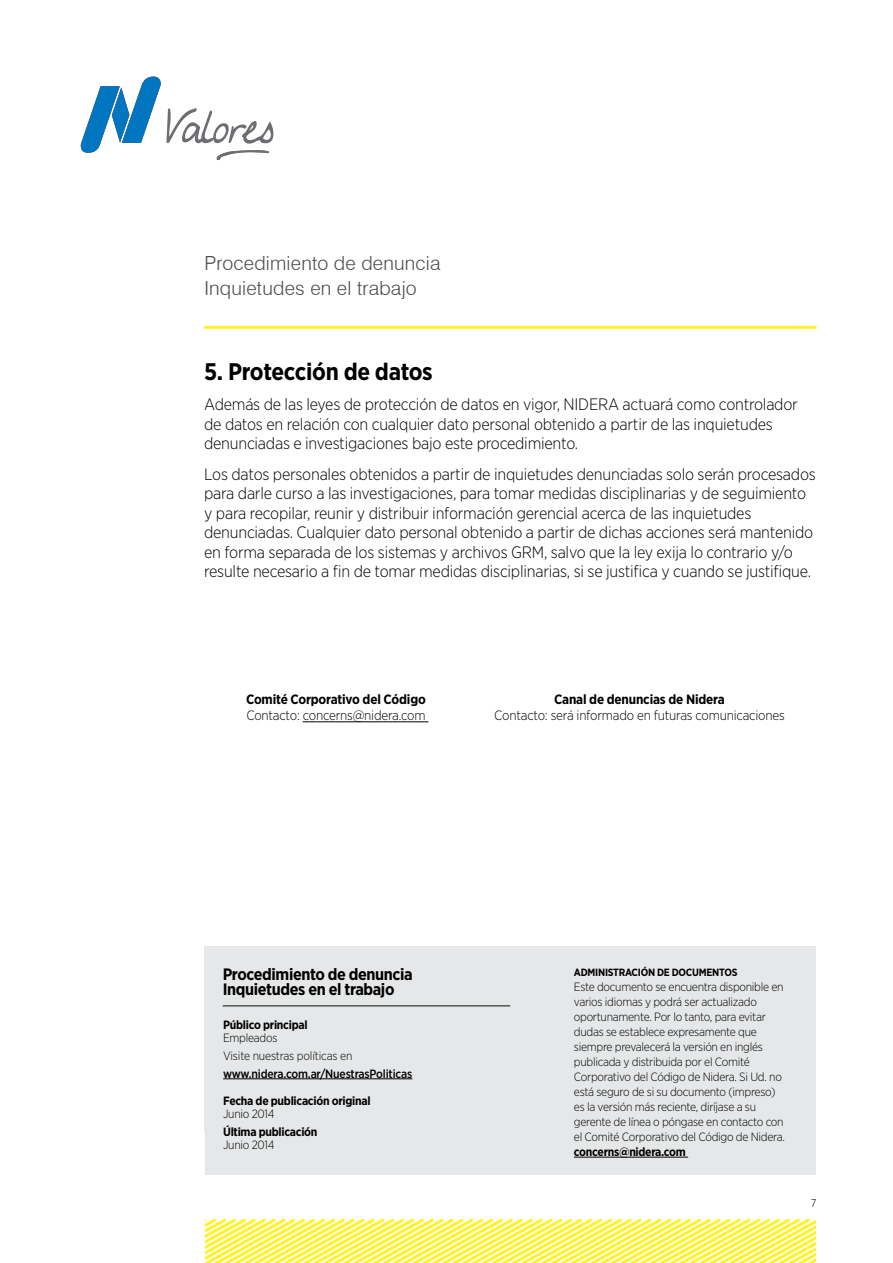
<style>
.page{position:relative;width:893px;height:1263px;background:#fff}
.page>*{position:absolute;margin:0;border:0;box-sizing:border-box;transform-origin:0 0}
.t1{font:700 24px "Gotham Narrow";letter-spacing:-.015em;color:#000}
.t2{font:300 19.5px/25.5px "Swiss 721 BT";letter-spacing:.01em;color:#4d4d4f}
.t3{font:300 16.5px/19.5px "Gotham Narrow";letter-spacing:-.015em;color:#000}
.t4{font:700 16.5px/15px "Gotham Narrow";letter-spacing:-.025em;color:#000}
.t5{font:300 13.5px "Gotham Narrow";letter-spacing:-.015em;color:#000}
.t6{font:700 13.5px "Gotham Narrow";letter-spacing:-.015em;color:#000}
.t7{font:300 12px/15px "Gotham Narrow";letter-spacing:-.025em;color:#000}
.t8{font:700 12px "Gotham Narrow";letter-spacing:-.025em;color:#000}
.t9{font:500 12px "Gotham Narrow";letter-spacing:-.015em;color:#000}
.t10{font:300 11.25px "Gotham Narrow";color:#000}
.t11{font:700 10.5px "Gotham Narrow";letter-spacing:-.025em;color:#000}
</style>
<div class="page">
<hr style="left:204px;top:326px;width:612px;height:3px;background:#fff200">
<svg style="left:80px;top:77px;width:193px;height:83px"></svg>
<div style="left:528px;top:946px;width:288px;height:229px;background:#e6e7e8"></div>
<div style="left:204px;top:946px;width:324px;height:229px;background:#e6e7e8"></div>
<hr style="left:223px;top:1078px;width:189px;height:1px;background:#000">
<hr style="left:574px;top:1157px;width:114px;height:1px;background:#000">
<hr style="left:223px;top:1005px;width:287px;height:1px;background:#000">
<hr style="left:303px;top:721px;width:125px;height:1px;background:#000">
<svg style="left:205px;top:1218px;width:611px;height:45px"></svg>
<p class="t2" style="left:204px;top:250px;width:238px">Procedimiento de denuncia<br>Inquietudes en el trabajo</p>
<h1 class="t1" style="left:204px;top:356px;width:230px">5. Protección de datos</h1>
<p class="t3" style="left:204px;top:394px;width:595px">Además de las leyes de protección de datos en vigor, NIDERA actuará como controlador de datos en relación con cualquier dato personal obtenido a partir de las inquietudes denunciadas e investigaciones bajo este procedimiento.</p>
<p class="t3" style="left:204px;top:464px;width:613px">Los datos personales obtenidos a partir de inquietudes denunciadas solo serán procesados para darle curso a las investigaciones, para tomar medidas disciplinarias y de seguimiento y para recopilar, reunir y distribuir información gerencial acerca de las inquietudes denunciadas. Cualquier dato personal obtenido a partir de dichas acciones será mantenido en forma separada de los sistemas y archivos GRM, salvo que la ley exija lo contrario y/o resulte necesario a fin de tomar medidas disciplinarias, si se justifica y cuando se justifique.</p>
<p class="t6" style="left:246px;top:690px;width:181px">Comité Corporativo del Código</p>
<p class="t5" style="left:246px;top:707px;width:181px">Contacto: concerns@nidera.com</p>
<p class="t6" style="left:554px;top:690px;width:172px">Canal de denuncias de Nidera</p>
<p class="t5" style="left:494px;top:707px;width:292px">Contacto: será informado en futuras comunicaciones</p>
<p class="t4" style="left:223px;top:967px;width:191px">Procedimiento de denuncia<br>Inquietudes en el trabajo</p>
<p class="t11" style="left:574px;top:965px;width:27px">Adminis</p>
<p class="t11" style="left:613px;top:965px;width:67px">tración de doc</p>
<p class="t11" style="left:692px;top:965px;width:40px">umentos</p>
<p class="t7" style="left:574px;top:979px;width:212px">Este documento se encuentra disponible en varios idiomas y podrá ser actualizado oportunamente. Por lo tanto, para evitar dudas se establece expresamente que siempre prevalecerá la versión en inglés publicada y distribuida por el Comité Corporativo del Código de Nidera. Si Ud. no está seguro de si su documento (impreso) es la versión más reciente, diríjase a su gerente de línea o póngase en contacto con el Comité Corporativo del Código de Nidera.</p>
<p class="t8" style="left:574px;top:1144px;width:114px">concerns@nidera.com</p>
<p class="t8" style="left:223px;top:1017px;width:86px">Público principal</p>
<p class="t7" style="left:223px;top:1029px;width:131px;line-height:17.7px">Empleados<br>Visite nuestras políticas en</p>
<p class="t9" style="left:223px;top:1066px;width:191px">www.nidera.com.ar/NuestrasPoliticas</p>
<p class="t8" style="left:223px;top:1093px;width:149px">Fecha de publicación original</p>
<p class="t7" style="left:223px;top:1106px;width:53px">Junio 2014</p>
<p class="t8" style="left:223px;top:1124px;width:96px">Última publicación</p>
<p class="t7" style="left:223px;top:1137px;width:53px">Junio 2014</p>
<p class="t10" style="left:811px;top:1196px;width:7px">7</p>
</div>
